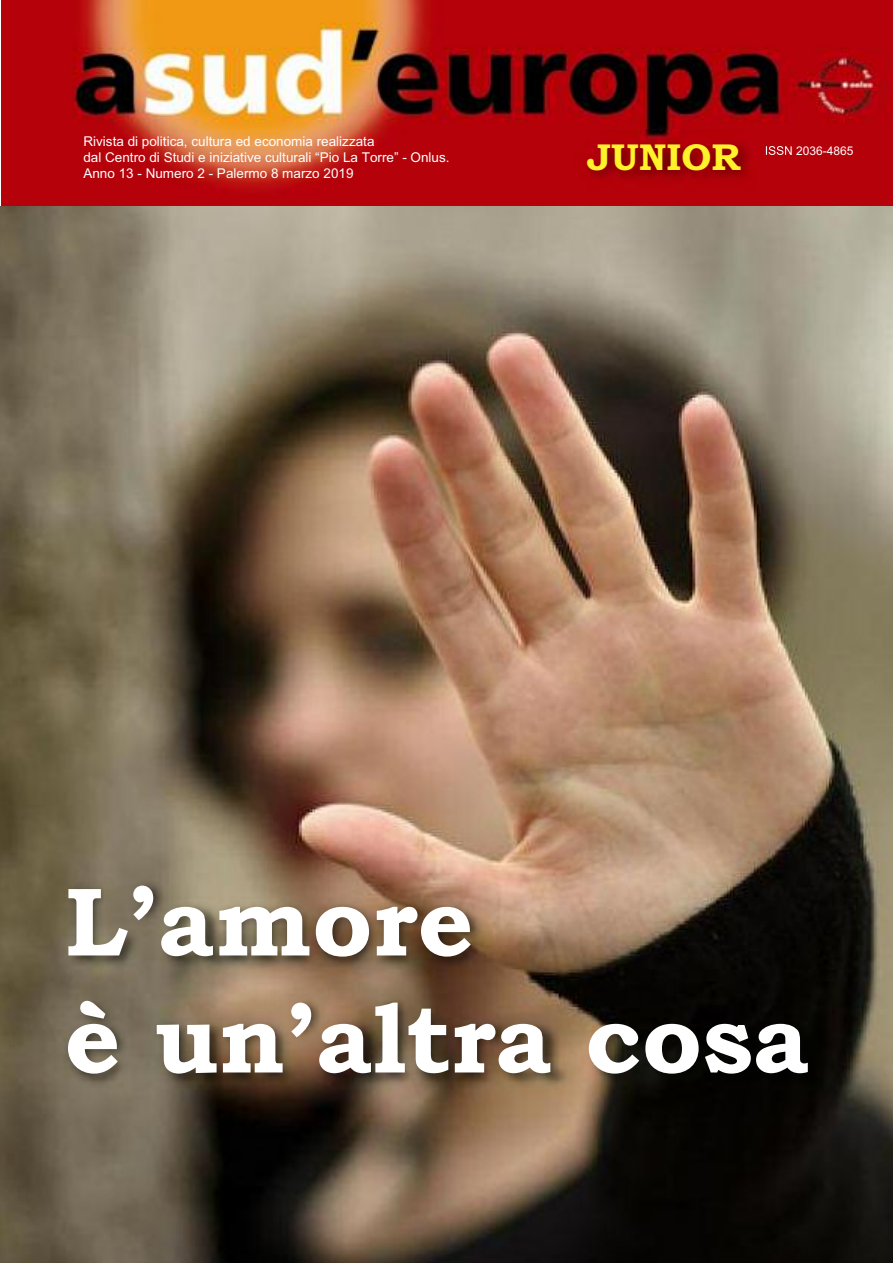
<style>
.page{position:relative;width:893px;height:1263px;background:#fff}
.page>*{position:absolute;margin:0;border:0;box-sizing:border-box;transform-origin:0 0}
.t1{font:700 97.5px/117px "Bookman Old Style";color:#fff}
.t2{font:700 37.5px "Bookman Old Style";color:#fff12a}
.t3{font:13.5px/16.2px "Arial";color:#fff}
.t4{font:12px "Arial";color:#fff}
</style>
<div class="page">
<img style="left:0;top:0;width:893px;height:1263px">
<img style="left:15px;top:861px;width:876px;height:392px">
<img style="left:564px;top:130px;width:225px;height:88px">
<img style="left:766px;top:146px;width:23px;height:9px">
<p class="t3" style="left:83px;top:133px;width:368px">Rivista di politica, cultura ed economia realizzata<br>dal Centro di Studi e iniziative culturali “Pio La Torre” - Onlus.<br>Anno 13 - Numero 2 - Palermo 8 marzo 2019</p>
<p class="t4" style="left:765px;top:144px;width:90px">ISSN 2036-4865</p>
<h2 class="t2" style="left:587px;top:135px;width:155px">JUNIOR</h2>
<h1 class="t1" style="left:65px;top:863px;width:746px">L’amore<br>è un’altra cosa</h1>
</div>
